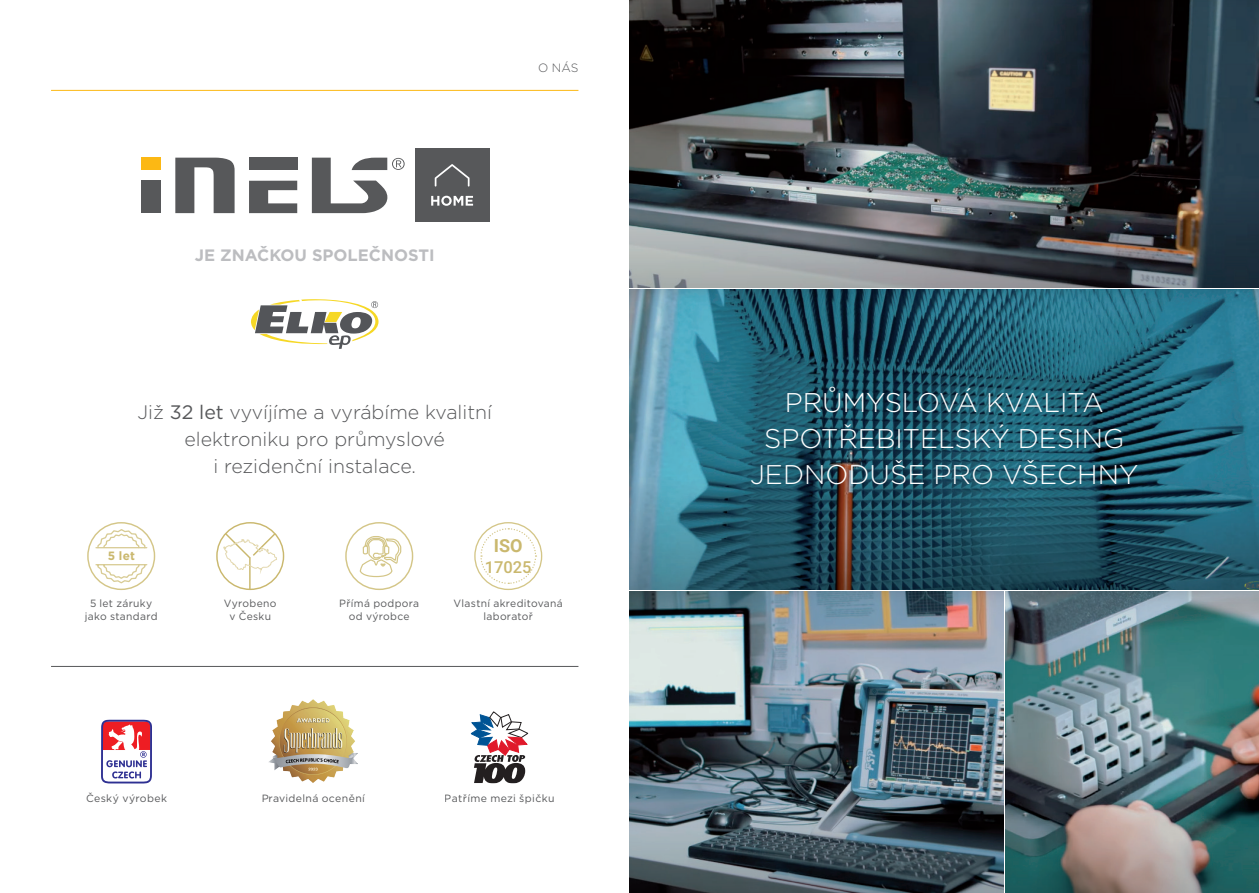
<style>
.page{position:relative;width:1259px;height:893px;background:#fff}
.page>*{position:absolute;margin:0;border:0;box-sizing:border-box;transform-origin:0 0}
.t1{font:300 27px/36px "Gotham";color:#fff;text-align:center}
.t2{font:300 19.5px/27px "Gotham";color:#57585a;text-align:center}
.t3{font:700 18px "Roboto";color:#cab86e}
.t4{font:700 16.5px "Gotham";color:#bcbdc0}
.t5{font:500 16.5px "Roboto";color:#cab86e}
.t6{font:700 12px "Gotham";color:#cab86e}
.t7{font:300 12px "Gotham";color:#57585a}
.t8{font:10.5px/13.5px "Gotham";letter-spacing:.03em;color:#57585a;text-align:center}
.s1{font-weight:400}
</style>
<div class="page">
<hr style="left:51px;top:90px;width:527px;height:1px;background:#fcb814">
<div style="left:141px;top:181px;width:20px;height:32px;background:#57585a"></div>
<svg style="left:175px;top:158px;width:60px;height:55px"></svg>
<svg style="left:249px;top:181px;width:48px;height:32px"></svg>
<div style="left:249px;top:158px;width:48px;height:12px;background:#57585a"></div>
<div style="left:141px;top:158px;width:20px;height:12px;background:#fcb814"></div>
<svg style="left:312px;top:158px;width:93px;height:55px"></svg>
<div style="left:415px;top:148px;width:74px;height:74px;background:#57585a"></div>
<svg style="left:431px;top:196px;width:42px;height:10px"></svg>
<svg style="left:435px;top:164px;width:34px;height:23px"></svg>
<div style="left:87px;top:522px;width:68px;height:68px;border:1px solid #d4c688;border-radius:50%"></div>
<svg style="left:95px;top:564px;width:53px;height:20px"></svg>
<svg style="left:95px;top:528px;width:53px;height:21px"></svg>
<div style="left:216px;top:522px;width:68px;height:68px;border:1px solid #cab86e;border-radius:50%"></div>
<div style="left:345px;top:522px;width:68px;height:68px;border:1px solid #d4c688;border-radius:50%"></div>
<svg style="left:359px;top:536px;width:43px;height:130px"></svg>
<svg style="left:475px;top:523px;width:66px;height:66px"></svg>
<div style="left:474px;top:522px;width:68px;height:68px;border:1px solid #d4c688;border-radius:50%"></div>
<svg style="left:480px;top:527px;width:57px;height:58px"></svg>
<svg style="left:251px;top:299px;width:127px;height:50px"></svg>
<hr style="left:51px;top:666px;width:527px;height:1px;background:#57585a">
<img style="left:269px;top:699px;width:88px;height:83px">
<svg style="left:471px;top:711px;width:57px;height:72px"></svg>
<svg style="left:101px;top:720px;width:51px;height:63px"></svg>
<img style="left:629px;top:290px;width:630px;height:299px">
<img style="left:629px;top:0;width:630px;height:288px">
<img style="left:1005px;top:591px;width:254px;height:302px">
<img style="left:629px;top:591px;width:374px;height:302px">
<hr style="left:249px;top:557px;width:2px;height:32px;background:#cab86e">
<svg style="left:223px;top:531px;width:55px;height:40px"></svg>
<p class="t7" style="left:538px;top:60px;width:42px">O NÁS</p>
<h3 class="t4" style="left:195px;top:244px;width:241px">JE ZNAČKOU SPOLEČNOSTI</h3>
<h2 class="t2" style="left:137px;top:398px;width:356px">Již <span class="s1">32 let</span> vyvíjíme a vyrábíme kvalitní elektroniku pro průmyslové<br>i rezidenční instalace.</h2>
<p class="t6" style="left:108px;top:548px;width:28px">5 let</p>
<h3 class="t3" style="left:494px;top:533px;width:30px">ISO</h3>
<h3 class="t5" style="left:485px;top:556px;width:48px">17025</h3>
<p class="t8" style="left:85px;top:596px;width:74px">5 let záruky jako standard</p>
<p class="t8" style="left:224px;top:596px;width:54px">Vyrobeno v Česku</p>
<p class="t8" style="left:339px;top:596px;width:82px">Přímá podpora od výrobce</p>
<p class="t8" style="left:453px;top:596px;width:111px">Vlastní akreditovaná laboratoř</p>
<p class="t8" style="left:86px;top:791px;width:82px">Český výrobek</p>
<p class="t8" style="left:261px;top:791px;width:105px">Pravidelná ocenění</p>
<p class="t8" style="left:445px;top:791px;width:111px">Patříme mezi špičku</p>
<h1 class="t1" style="left:750px;top:384px;width:390px">PRŮMYSLOVÁ KVALITA<br>SPOTŘEBITELSKÝ DESING<br>JEDNODUŠE PRO VŠECHNY</h1>
</div>
